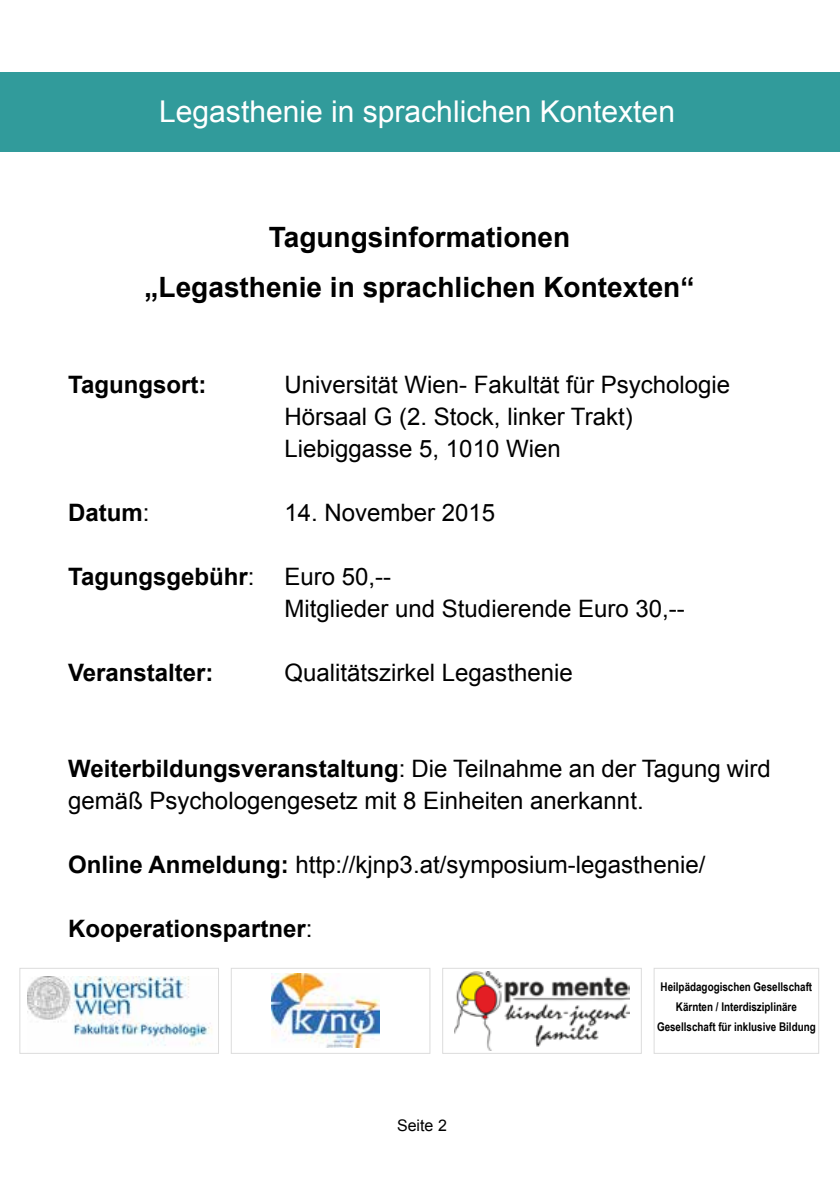
<style>
.page{position:relative;width:840px;height:1191px;background:#fff}
.page>*{position:absolute;margin:0;border:0;box-sizing:border-box;transform-origin:0 0}
.t1{font:30px "Arial";color:#fff}
.t2{font:700 28px/50px "Arial";color:#000;text-align:center}
.t3{font:24px/32px "Arial";color:#000}
.t4{font:700 24px "Arial";color:#000}
.t5{font:16px "Arial";color:#000}
.t6{font:700 12px/20px "Arial Narrow";color:#000;text-align:center}
.s1{font-weight:400}
.s2{font-weight:700}
</style>
<div class="page">
<div style="left:0;top:72px;width:839px;height:79px;background:#319b9b"></div>
<hr style="left:839px;top:72px;width:1px;height:79px;background:#319b9b">
<img style="left:28px;top:976px;width:184px;height:70px">
<div style="left:20px;top:968px;width:199px;height:85px;border:1px solid #dcdcdc"></div>
<img style="left:271px;top:973px;width:108px;height:74px">
<div style="left:231px;top:968px;width:199px;height:85px;border:1px solid #dcdcdc"></div>
<img style="left:454px;top:971px;width:175px;height:79px">
<div style="left:442px;top:968px;width:199px;height:85px;border:1px solid #dcdcdc"></div>
<div style="left:653px;top:968px;width:165px;height:85px;border:1px solid #dcdcdc"></div>
<p class="t1" style="left:159px;top:92px;width:517px">Legasthenie in sprachlichen Kontexten</p>
<p class="t2" style="left:144px;top:213px;width:551px">Tagungsinformationen<br>„Legasthenie in sprachlichen Kontexten“</p>
<p class="t4" style="left:68px;top:369px;width:140px">Tagungsort:</p>
<p class="t3" style="left:284px;top:369px;width:447px">Universität Wien- Fakultät für Psychologie<br>Hörsaal G (2. Stock, linker Trakt)<br>Liebiggasse 5, 1010 Wien</p>
<p class="t4" style="left:68px;top:497px;width:83px">Datum<span class="s1">:</span></p>
<p class="t3" style="left:284px;top:497px;width:212px">14. November 2015</p>
<p class="t3" style="left:284px;top:561px;width:402px;text-indent:-216px"><span class="s2">Tagungsgebühr</span>: Euro 50,--<br>Mitglieder und Studierende Euro 30,--</p>
<p class="t4" style="left:68px;top:657px;width:147px">Veranstalter:</p>
<p class="t3" style="left:284px;top:657px;width:290px">Qualitätszirkel Legasthenie</p>
<p class="t3" style="left:68px;top:753px;width:703px"><span class="s2">Weiterbildungsveranstaltung</span>: Die Teilnahme an der Tagung wird gemäß Psychologengesetz mit 8 Einheiten anerkannt.</p>
<p class="t3" style="left:68px;top:849px;width:638px"><span class="s2">Online Anmeldung:</span> http://kjnp3.at/symposium-legasthenie/</p>
<p class="t4" style="left:68px;top:913px;width:246px">Kooperationspartner<span class="s1">:</span></p>
<p class="t5" style="left:397px;top:1114px;width:51px">Seite 2</p>
<p class="t6" style="left:656px;top:976px;width:160px">Heilpädagogischen Gesellschaft<br>Kärnten / Interdisziplinäre<br>Gesellschaft für inklusive Bildung</p>
</div>
